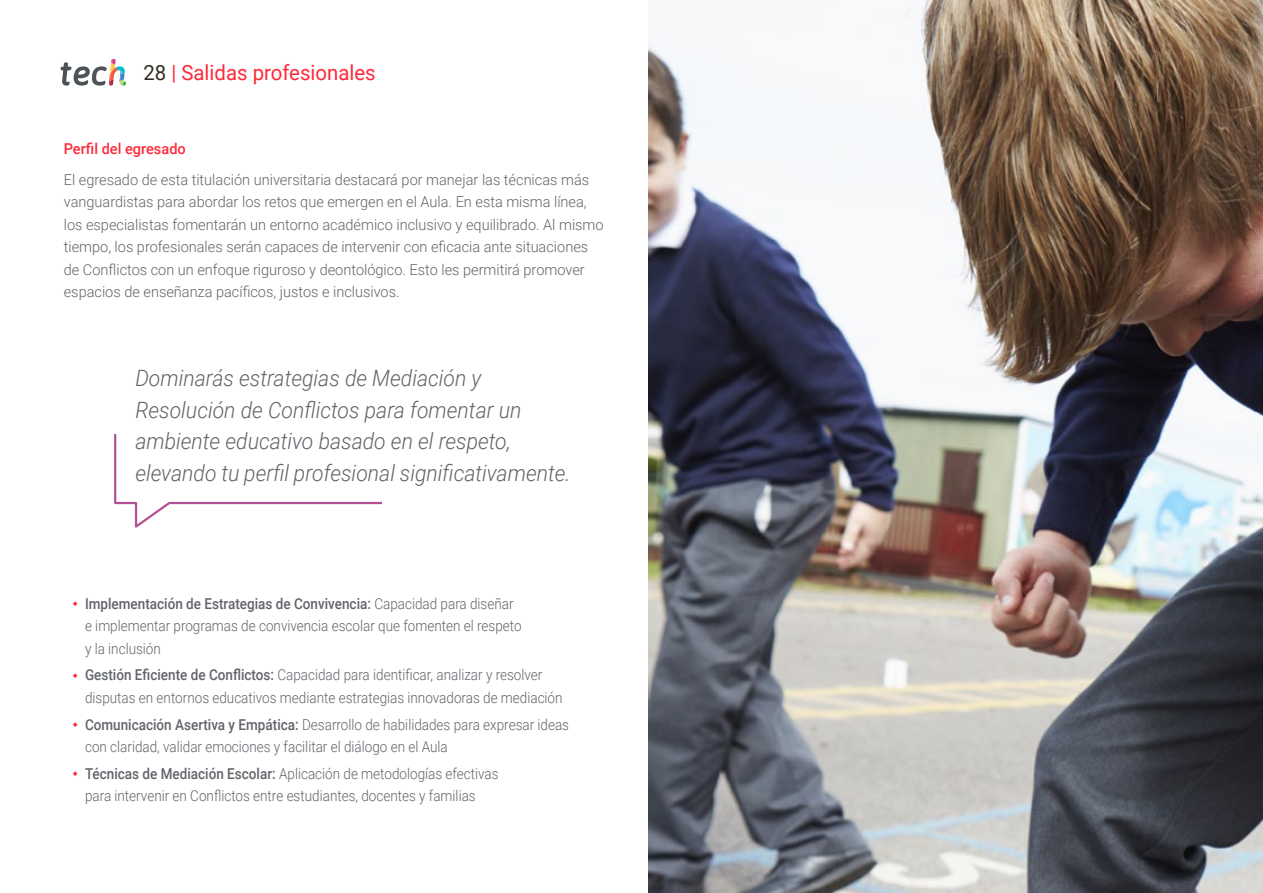
<style>
.page{position:relative;width:1263px;height:893px;background:#fff}
.page>*{position:absolute;margin:0;border:0;box-sizing:border-box;transform-origin:0 0}
.t1{font:italic 300 22.5px/31.5px "Roboto";color:#61646a;scale:.94 1}
.t2{font:21px "Roboto";color:#ff293a}
.t3{font:300 15px/22.5px "Roboto";color:#61646a;scale:.9 1}
.t4{font:300 15px/22.5px "Roboto";color:#61646a}
.t5{font:500 15px "Roboto";color:#ff293a}
.s1{color:#312e20}
.s2{font-weight:500}
</style>
<div class="page">
<svg style="left:61px;top:59px;width:65px;height:27px"></svg>
<svg style="left:114px;top:434px;width:268px;height:94px"></svg>
<img style="left:648px;top:0;width:615px;height:893px">
<h2 class="t2" style="left:144px;top:57px;width:234px"><span class="s1">28</span> | Salidas profesionales</h2>
<p class="t5" style="left:64px;top:138px;width:124px">Perfil del egresado</p>
<p class="t4" style="left:64px;top:168px;width:541px">El egresado de esta titulación universitaria destacará por manejar las técnicas más vanguardistas para abordar los retos que emergen en el Aula. En esta misma línea, los especialistas fomentarán un entorno académico inclusivo y equilibrado. Al mismo tiempo, los profesionales serán capaces de intervenir con eficacia ante situaciones de Conflictos con un enfoque riguroso y deontológico. Esto les permitirá promover espacios de enseñanza pacíficos, justos e inclusivos.</p>
<h1 class="t1" style="left:135px;top:362px;width:464px">Dominarás estrategias de Mediación y Resolución de Conflictos para fomentar un ambiente educativo basado en el respeto, elevando tu perfil profesional significativamente.</h1>
<p class="t3" style="left:85px;top:591px;width:486px"><span class="s2">Implementación de Estrategias de Convivencia:</span> Capacidad para diseñar e implementar programas de convivencia escolar que fomenten el respeto y la inclusión</p>
<p class="t3" style="left:85px;top:663px;width:532px"><span class="s2">Gestión Eficiente de Conflictos:</span> Capacidad para identificar, analizar y resolver disputas en entornos educativos mediante estrategias innovadoras de mediación</p>
<p class="t3" style="left:85px;top:712px;width:539px"><span class="s2">Comunicación Asertiva y Empática:</span> Desarrollo de habilidades para expresar ideas con claridad, validar emociones y facilitar el diálogo en el Aula</p>
<p class="t3" style="left:85px;top:762px;width:461px"><span class="s2">Técnicas de Mediación Escolar:</span> Aplicación de metodologías efectivas para intervenir en Conflictos entre estudiantes, docentes y familias</p>
</div>
